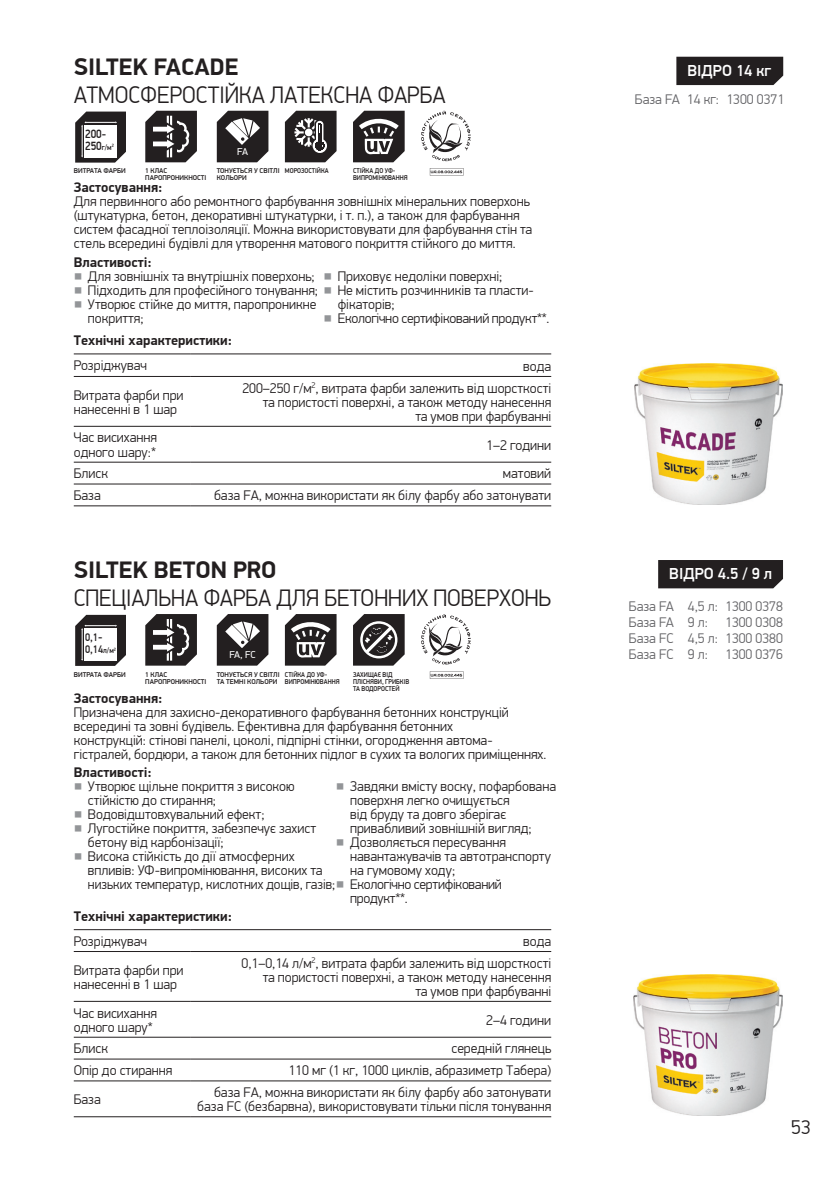
<style>
.page{position:relative;width:840px;height:1191px;background:#fff}
.page>*{position:absolute;margin:0;border:0;box-sizing:border-box;transform-origin:0 0}
.t1{font:300 24px "PF Din Display Pro";color:#231f20;scale:.95 1}
.t2{font:700 24px "PF Din Display Pro";color:#231f20}
.t3{font:300 20px "PF Din Display Pro";color:#231f20}
.t4{font:500 16px "PF Din Display Pro";color:#fff}
.t5{font:300 14px/14px "PF Din Display Pro";color:#231f20}
.t6{font:700 14px "PF Din Display Pro";color:#231f20}
.t7{font:300 14px/16.2px "PF Din Display Pro";color:#636366;text-align:justify}
.t8{font:300 14px "PF Din Display Pro";letter-spacing:-.02em;color:#231f20}
.t9{font:500 12px/12px "PF Din Display Pro";color:#231f20;scale:.9 1}
.t10{font:500 11px/12px "PF Din Display Pro";color:#231f20;scale:.9 1}
.t11{font:10px "PF Din Display Pro";color:#fff}
.t12{font:500 7px/7px "PF Din Display Pro";color:#231f20}
.t13{font:500 7px/7px "PF Din Display Pro";color:#231f20;scale:.9 1}
.s1{font-size:8px}
.s2{font-size:10px;color:#939598}
.s3{font-size:12px}
</style>
<div class="page">
<img style="left:634px;top:363px;width:148px;height:142px">
<div style="left:676px;top:57px;width:106px;height:28px;background:#231f20"></div>
<svg style="left:75px;top:112px;width:50px;height:50px"></svg>
<svg style="left:145px;top:111px;width:52px;height:51px"></svg>
<svg style="left:217px;top:111px;width:51px;height:51px"></svg>
<svg style="left:285px;top:111px;width:51px;height:51px;background:#4e4b4b"></svg>
<svg style="left:353px;top:111px;width:51px;height:51px"></svg>
<svg style="left:421px;top:111px;width:49px;height:50px"></svg>
<svg style="left:429px;top:168px;width:34px;height:8px"></svg>
<hr style="left:74px;top:353px;width:116px;height:1px;background:#231f20">
<hr style="left:190px;top:353px;width:361px;height:1px;background:#231f20">
<hr style="left:74px;top:376px;width:116px;height:1px;background:#231f20">
<hr style="left:190px;top:376px;width:361px;height:1px;background:#231f20">
<hr style="left:74px;top:426px;width:116px;height:1px;background:#231f20">
<hr style="left:190px;top:426px;width:361px;height:1px;background:#231f20">
<hr style="left:74px;top:461px;width:116px;height:1px;background:#231f20">
<hr style="left:74px;top:483px;width:116px;height:1px;background:#231f20">
<hr style="left:74px;top:505px;width:116px;height:1px;background:#231f20">
<hr style="left:190px;top:461px;width:361px;height:1px;background:#231f20">
<hr style="left:190px;top:483px;width:361px;height:1px;background:#231f20">
<hr style="left:190px;top:505px;width:361px;height:1px;background:#231f20">
<div style="left:231px;top:149px;width:24px;height:9px;background:#231f20"></div>
<svg style="left:75px;top:615px;width:50px;height:50px"></svg>
<svg style="left:145px;top:614px;width:52px;height:51px"></svg>
<svg style="left:217px;top:614px;width:51px;height:51px"></svg>
<svg style="left:285px;top:614px;width:51px;height:51px"></svg>
<svg style="left:353px;top:614px;width:51px;height:51px;background:#504d4e"></svg>
<svg style="left:421px;top:614px;width:49px;height:50px"></svg>
<svg style="left:429px;top:671px;width:34px;height:8px"></svg>
<hr style="left:74px;top:929px;width:116px;height:1px;background:#231f20">
<hr style="left:190px;top:929px;width:361px;height:1px;background:#231f20">
<hr style="left:74px;top:951px;width:116px;height:1px;background:#231f20">
<hr style="left:190px;top:951px;width:361px;height:1px;background:#231f20">
<hr style="left:74px;top:1000px;width:116px;height:1px;background:#231f20">
<hr style="left:190px;top:1000px;width:361px;height:1px;background:#231f20">
<hr style="left:74px;top:1036px;width:116px;height:1px;background:#231f20">
<hr style="left:74px;top:1058px;width:116px;height:1px;background:#231f20">
<hr style="left:74px;top:1080px;width:116px;height:1px;background:#231f20">
<hr style="left:74px;top:1116px;width:116px;height:1px;background:#231f20">
<hr style="left:190px;top:1036px;width:361px;height:1px;background:#231f20">
<hr style="left:190px;top:1058px;width:361px;height:1px;background:#231f20">
<hr style="left:190px;top:1080px;width:361px;height:1px;background:#231f20">
<hr style="left:190px;top:1116px;width:361px;height:1px;background:#231f20">
<img style="left:633px;top:974px;width:148px;height:141px">
<div style="left:658px;top:560px;width:124px;height:28px;background:#231f20"></div>
<div style="left:228px;top:648px;width:24px;height:14px;background:#231f20"></div>
<h1 class="t2" style="left:74px;top:52px;width:166px">SILTEK FAСADE</h1>
<p class="t4" style="left:687px;top:61px;width:85px">ВІДРО 14 кг</p>
<h1 class="t1" style="left:74px;top:81px;width:393px">АТМОСФЕРОСТІЙКА ЛАТЕКСНА ФАРБА</h1>
<p class="t9" style="left:85px;top:128px;width:33px">200-<br>250<span class="s1">г/м</span><sup>2</sup></p>
<p class="t12" style="left:74px;top:167px;width:53px">ВИТРАТА ФАРБИ</p>
<p class="t12" style="left:145px;top:167px;width:63px">1 КЛАС<br>ПАРОПРОНИКНОСТІ</p>
<p class="t12" style="left:217px;top:167px;width:64px">ТОНУЄТЬСЯ У СВІТЛІ<br>КОЛЬОРИ</p>
<p class="t13" style="left:285px;top:167px;width:50px">МОРОЗОСТІЙКА</p>
<p class="t13" style="left:353px;top:167px;width:62px">СТІЙКА ДО УФ-<br>ВИПРОМІНЮВАННЯ</p>
<p class="t6" style="left:74px;top:179px;width:90px">Застосування:</p>
<p class="t5" style="left:74px;top:195px;width:460px">Для первинного або ремонтного фарбування зовнішніх мінеральних поверхонь (штукатурка, бетон, декоративні штукатурки, і т. п.), а також для фарбування систем фасадної теплоізоляції. Можна використовувати для фарбування стін та стель всередині будівлі для утворення матового покриття стійкого до миття.</p>
<p class="t6" style="left:74px;top:253px;width:80px">Властивості:</p>
<p class="t5" style="left:74px;top:269px;width:242px"><span class="s2">■</span> Для зовнішніх та внутрішніх поверхонь;</p>
<p class="t5" style="left:74px;top:283px;width:461px"><span class="s2">■</span> Підходить для професійного тонування; <span class="s2">■</span> Не містить розчинників та пласти-</p>
<p class="t5" style="left:88px;top:297px;width:230px;text-indent:-14px"><span class="s2">■</span> Утворює стійке до миття, паропроникне покриття;</p>
<p class="t7" style="left:634px;top:91px;width:151px">База FA 14 кг: 1300 0371</p>
<p class="t11" style="left:237px;top:146px;width:12px">FA</p>
<p class="t5" style="left:337px;top:262px;width:166px;line-height:28px;text-indent:-14px"><span class="s2">■</span> Приховує недоліки поверхні; фікаторів;</p>
<p class="t8" style="left:323px;top:310px;width:227px"><span class="s2">■</span> Екологічно сертифікований продукт**.</p>
<p class="t6" style="left:74px;top:332px;width:160px">Технічні характеристики:</p>
<p class="t5" style="left:74px;top:359px;width:75px">Розріджувач</p>
<p class="t5" style="left:523px;top:359px;width:29px">вода</p>
<p class="t5" style="left:74px;top:388px;width:111px">Витрата фарби при нанесенні в 1 шар</p>
<p class="t5" style="left:242px;top:381px;width:310px;text-align:right">200–250 г/м<sup>2</sup>, витрата фарби залежить від шорсткості та пористості поверхні, а також методу нанесення<br>та умов при фарбуванні</p>
<p class="t5" style="left:74px;top:431px;width:85px">Час висихання одного шару:*</p>
<p class="t5" style="left:486px;top:438px;width:66px">1–2 години</p>
<p class="t5" style="left:74px;top:467px;width:36px">Блиск</p>
<p class="t5" style="left:502px;top:467px;width:50px">матовий</p>
<p class="t5" style="left:74px;top:488px;width:29px">База</p>
<p class="t5" style="left:214px;top:488px;width:338px">база FА, можна використати як білу фарбу або затонувати</p>
<h1 class="t2" style="left:74px;top:555px;width:204px">SILTEK BETON PRO</h1>
<h1 class="t1" style="left:74px;top:584px;width:504px">СПЕЦІАЛЬНА ФАРБА ДЛЯ БЕТОННИХ ПОВЕРХОНЬ</h1>
<p class="t10" style="left:85px;top:632px;width:36px">0,1<span class="s3">-<br></span>0,14<span class="s1">л/м</span><sup>2</sup></p>
<p class="t12" style="left:74px;top:671px;width:53px">ВИТРАТА ФАРБИ</p>
<p class="t12" style="left:145px;top:671px;width:63px">1 КЛАС<br>ПАРОПРОНИКНОСТІ</p>
<p class="t12" style="left:217px;top:671px;width:64px">ТОНУЄТЬСЯ У СВІТЛІ<br>ТА ТЕМНІ КОЛЬОРИ</p>
<p class="t13" style="left:285px;top:671px;width:62px">СТІЙКА ДО УФ-<br>ВИПРОМІНЮВАННЯ</p>
<p class="t13" style="left:353px;top:671px;width:64px">ЗАХИЩАЄ ВІД<br>ПЛІСНЯВИ, ГРИБКІВ<br>ТА ВОДОРОСТЕЙ</p>
<p class="t6" style="left:74px;top:689px;width:90px">Застосування:</p>
<p class="t5" style="left:74px;top:705px;width:473px">Призначена для захисно-декоративного фарбування бетонних конструкцій всередині та зовні будівель. Ефективна для фарбування бетонних<br>конструкцій: стінові панелі, цоколі, підпірні стінки, огородження автома&shy;гістралей, бордюри, а також для бетонних підлог в сухих та вологих приміщеннях.</p>
<p class="t6" style="left:74px;top:764px;width:80px">Властивості:</p>
<p class="t5" style="left:88px;top:779px;width:208px;text-indent:-14px"><span class="s2">■</span> Утворює щільне покриття з високою стійкістю до стирання;</p>
<p class="t5" style="left:74px;top:807px;width:192px"><span class="s2">■</span> Водовідштовхувальний ефект;</p>
<p class="t5" style="left:88px;top:821px;width:229px;text-indent:-14px"><span class="s2">■</span> Лугостійке покриття, забезпечує захист бетону від карбонізації;</p>
<p class="t5" style="left:88px;top:849px;width:415px;text-indent:-14px"><span class="s2">■</span> Висока стійкість до дії атмосферних<br>впливів: УФ-випромінювання, високих та<br>низьких температур, кислотних дощів, газів;<span class="s2">■</span> Екологічно сертифікований</p>
<p class="t4" style="left:669px;top:564px;width:104px">ВІДРО 4.5 / 9 л</p>
<p class="t7" style="left:628px;top:598px;width:155px">База FA 4,5 л: 1300 0378<br>База FA 9 л: 1300 0308<br>База FC 4,5 л: 1300 0380</p>
<p class="t11" style="left:229px;top:649px;width:28px">FA, FС</p>
<p class="t7" style="left:628px;top:647px;width:155px">База FC 9 л: 1300 0376</p>
<p class="t5" style="left:350px;top:779px;width:207px;text-indent:-14px"><span class="s2">■</span> Завдяки вмісту воску, пофарбована поверхня легко очищується<br>від бруду та довго зберігає привабливий зовнішній вигляд;</p>
<p class="t5" style="left:350px;top:835px;width:202px;text-indent:-14px"><span class="s2">■</span> Дозволяється пересування навантажувачів та автотранспорту на гумовому ходу;</p>
<p class="t8" style="left:350px;top:890px;width:59px">продукт**.</p>
<p class="t6" style="left:74px;top:908px;width:160px">Технічні характеристики:</p>
<p class="t5" style="left:74px;top:934px;width:75px">Розріджувач</p>
<p class="t5" style="left:523px;top:934px;width:29px">вода</p>
<p class="t5" style="left:74px;top:963px;width:111px">Витрата фарби при нанесенні в 1 шар</p>
<p class="t5" style="left:241px;top:956px;width:311px;text-align:right">0,1–0,14 л/м<sup>2</sup>, витрата фарби залежить від шорсткості та пористості поверхні, а також методу нанесення<br>та умов при фарбуванні</p>
<p class="t5" style="left:74px;top:1006px;width:85px">Час висихання одного шару*</p>
<p class="t5" style="left:486px;top:1013px;width:66px">2–4 години</p>
<p class="t5" style="left:74px;top:1041px;width:36px">Блиск</p>
<p class="t5" style="left:451px;top:1041px;width:101px">середній глянець</p>
<p class="t5" style="left:74px;top:1063px;width:100px">Опір до стирання</p>
<p class="t5" style="left:288px;top:1063px;width:264px">110 мг (1 кг, 1000 циклів, абразиметр Табера)</p>
<p class="t5" style="left:74px;top:1092px;width:29px">База</p>
<p class="t5" style="left:197px;top:1085px;width:355px;text-align:right">база FА, можна використати як білу фарбу або затонувати база FС (безбарвна), використовувати тільки після тонування</p>
<h2 class="t3" style="left:790px;top:1115px;width:21px">53</h2>
</div>
